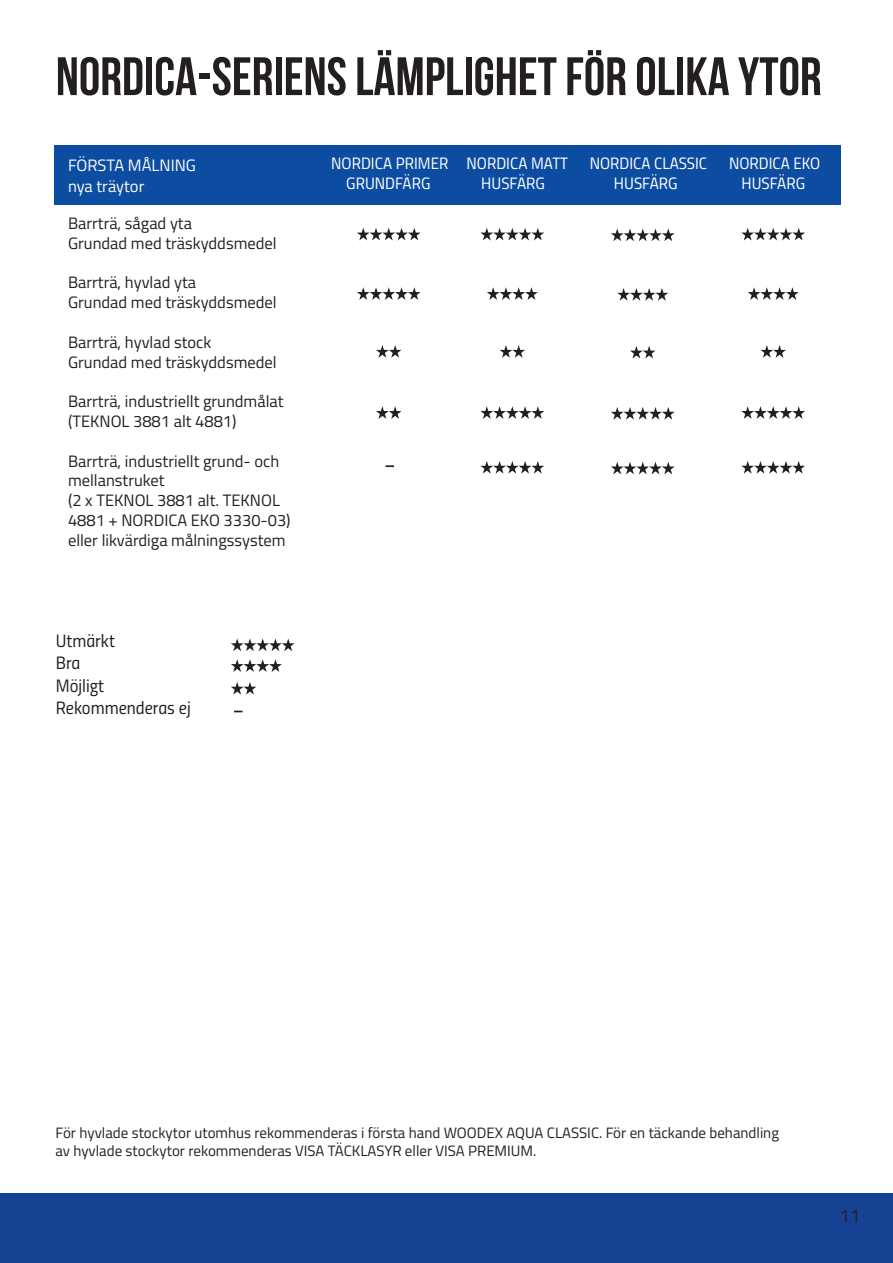
<style>
.page{position:relative;width:893px;height:1263px;background:#fff}
.page>*{position:absolute;margin:0;border:0;box-sizing:border-box;transform-origin:0 0}
.t1{font:700 54px "Bebas Neue";color:#231f20}
.t2{font:18px "Titillium Regular Upright";color:#231f20}
.t3{font:16.5px/19.8px "Titillium";color:#231f20}
.t4{font:16.5px "Titillium Regular Upright";color:#fff}
.t5{font:16.5px "Titillium";color:#fff}
.t6{font:15px/18px "Titillium";color:#231f20}
</style>
<div class="page">
<div style="left:0;top:1193px;width:893px;height:70px;background:#164294"></div>
<div style="left:55px;top:145px;width:786px;height:60px;background:#0d4da1"></div>
<svg style="left:231px;top:659px;width:51px;height:13px"></svg>
<svg style="left:231px;top:682px;width:25px;height:13px"></svg>
<svg style="left:357px;top:228px;width:64px;height:12px"></svg>
<svg style="left:480px;top:228px;width:64px;height:12px"></svg>
<svg style="left:741px;top:228px;width:64px;height:12px"></svg>
<svg style="left:357px;top:287px;width:64px;height:13px"></svg>
<svg style="left:480px;top:406px;width:64px;height:13px"></svg>
<svg style="left:741px;top:406px;width:64px;height:13px"></svg>
<svg style="left:480px;top:461px;width:64px;height:13px"></svg>
<svg style="left:741px;top:461px;width:64px;height:13px"></svg>
<svg style="left:487px;top:287px;width:51px;height:13px"></svg>
<svg style="left:748px;top:287px;width:51px;height:13px"></svg>
<svg style="left:376px;top:345px;width:26px;height:13px"></svg>
<svg style="left:500px;top:345px;width:25px;height:13px"></svg>
<svg style="left:760px;top:345px;width:26px;height:13px"></svg>
<svg style="left:386px;top:465px;width:8px;height:2px"></svg>
<svg style="left:376px;top:406px;width:26px;height:13px"></svg>
<svg style="left:231px;top:638px;width:64px;height:13px"></svg>
<svg style="left:611px;top:228px;width:64px;height:13px"></svg>
<svg style="left:611px;top:407px;width:64px;height:13px"></svg>
<svg style="left:611px;top:462px;width:64px;height:12px"></svg>
<svg style="left:617px;top:288px;width:51px;height:13px"></svg>
<svg style="left:630px;top:346px;width:25px;height:12px"></svg>
<p class="t1" style="left:56px;top:47px;width:767px">NORDICA-SERIENS LÄMPLIGHET FÖR OLIKA YTOR</p>
<p class="t5" style="left:68px;top:153px;width:130px">FÖRSTA MÅLNING</p>
<p class="t5" style="left:68px;top:174px;width:78px">nya träytor</p>
<p class="t3" style="left:68px;top:212px;width:125px">Barrträ, sågad yta</p>
<p class="t3" style="left:68px;top:232px;width:210px">Grundad med träskyddsmedel</p>
<p class="t3" style="left:68px;top:272px;width:130px">Barrträ, hyvlad yta</p>
<p class="t3" style="left:68px;top:292px;width:210px">Grundad med träskyddsmedel</p>
<p class="t3" style="left:68px;top:331px;width:145px">Barrträ, hyvlad stock</p>
<p class="t3" style="left:68px;top:351px;width:210px">Grundad med träskyddsmedel</p>
<p class="t3" style="left:68px;top:391px;width:217px">Barrträ, industriellt grundmålat</p>
<p class="t3" style="left:68px;top:410px;width:170px">(TEKNOL 3881 alt 4881)</p>
<p class="t3" style="left:68px;top:450px;width:224px">Barrträ, industriellt grund- och mellanstruket<br>(2 x TEKNOL 3881 alt. TEKNOL<br>4881 + NORDICA EKO 3330-03) eller likvärdiga målningssystem</p>
<p class="t2" style="left:56px;top:627px;width:61px">Utmärkt</p>
<p class="t2" style="left:56px;top:649px;width:26px">Bra</p>
<p class="t2" style="left:56px;top:672px;width:50px">Möjligt</p>
<p class="t2" style="left:56px;top:694px;width:136px">Rekommenderas ej</p>
<p class="t4" style="left:331px;top:151px;width:238px">NORDICA PRIMER NORDICA MATT</p>
<p class="t4" style="left:590px;top:151px;width:119px">NORDICA CLASSIC</p>
<p class="t4" style="left:729px;top:151px;width:93px">NORDICA EKO</p>
<p class="t4" style="left:346px;top:171px;width:86px">GRUNDFÄRG</p>
<p class="t4" style="left:481px;top:171px;width:65px">HUSFÄRG</p>
<p class="t4" style="left:614px;top:171px;width:65px">HUSFÄRG</p>
<p class="t4" style="left:741px;top:171px;width:65px">HUSFÄRG</p>
<p class="t6" style="left:55px;top:1123px;width:725px">För hyvlade stockytor utomhus rekommenderas i första hand WOODEX AQUA CLASSIC. För en täckande behandling av hyvlade stockytor rekommenderas VISA TÄCKLASYR eller VISA PREMIUM.</p>
<p class="t2" style="left:840px;top:1203px;width:22px">11</p>
</div>
